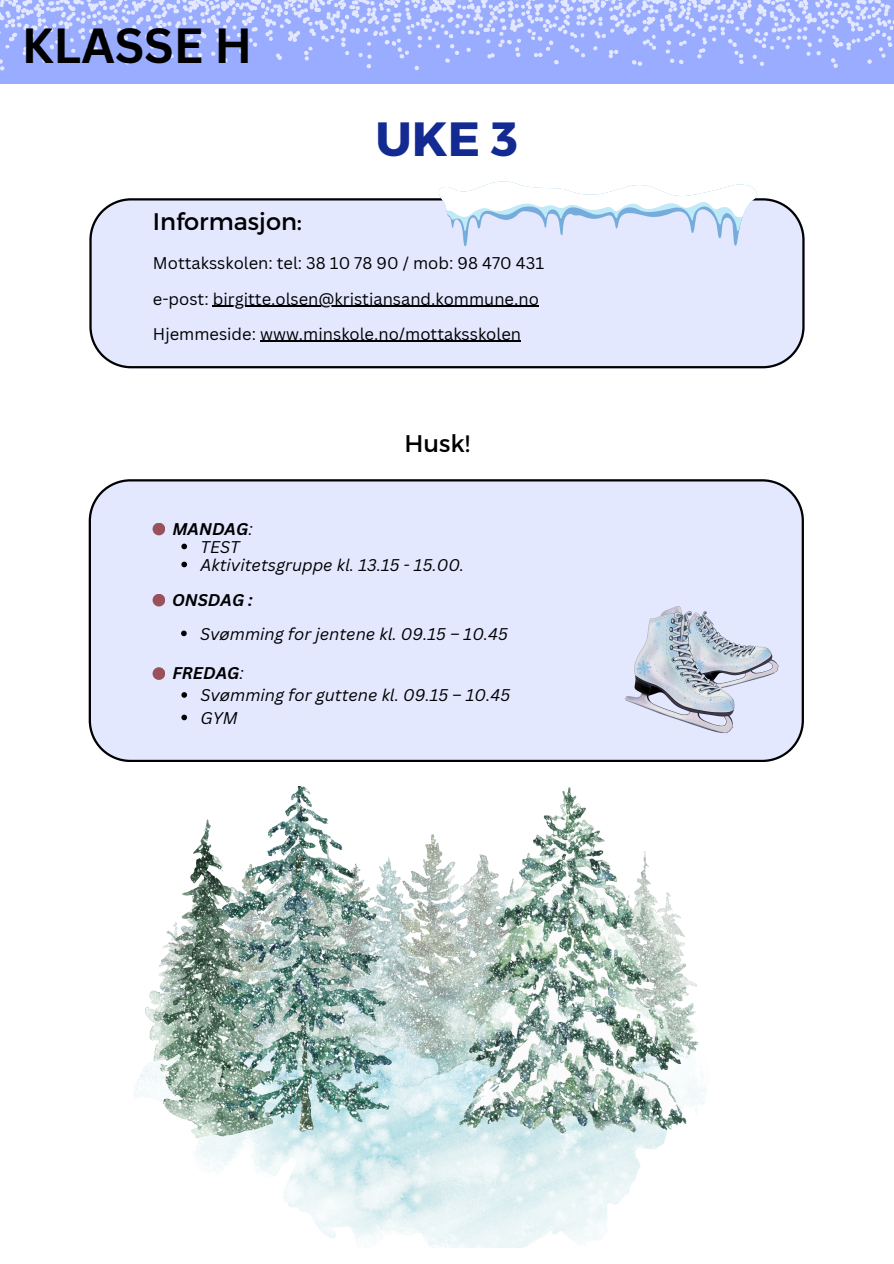
<style>
.page{position:relative;width:894px;height:1264px;background:#fff}
.page>*{position:absolute;margin:0;border:0;box-sizing:border-box;transform-origin:0 0}
.t1{font:700 48px "Canva Sans";color:#000}
.t2{font:700 48px "Montserrat";color:#122a92}
.t3{font:24px "Montserrat";color:#000}
.t4{font:16.5px "Canva Sans";color:#000}
.t5{font:italic 16.5px "Canva Sans";color:#000}
.t6{font:italic 700 16.5px "Canva Sans";color:#000}
.s1{font-weight:400}
</style>
<div class="page">
<div style="left:89px;top:198px;width:715px;height:170px;background:#e3e8ff"></div>
<div style="left:0;top:0;width:893px;height:84px;background:#99acff"></div>
<svg style="left:0;top:0;width:893px;height:71px"></svg>
<div style="left:89px;top:479px;width:714px;height:282px;background:#e3e8ff"></div>
<div style="left:152px;top:522px;width:13px;height:13px;background:#99515c;border-radius:50%"></div>
<div style="left:152px;top:594px;width:13px;height:12px;background:#99515c;border-radius:50%"></div>
<div style="left:152px;top:667px;width:13px;height:13px;background:#99515c;border-radius:50%"></div>
<img style="left:134px;top:786px;width:573px;height:461px">
<svg style="left:438px;top:181px;width:324px;height:65px"></svg>
<img style="left:625px;top:606px;width:153px;height:132px">
<hr style="left:213px;top:306px;width:325px;height:1px;background:#000">
<hr style="left:260px;top:341px;width:261px;height:1px;background:#000">
<svg style="left:181px;top:543px;width:6px;height:6px"></svg>
<svg style="left:181px;top:561px;width:6px;height:6px"></svg>
<svg style="left:181px;top:692px;width:6px;height:5px"></svg>
<svg style="left:181px;top:714px;width:6px;height:6px"></svg>
<svg style="left:181px;top:630px;width:6px;height:6px"></svg>
<p class="t1" style="left:22px;top:12px;width:232px">KLASSE H</p>
<p class="t2" style="left:375px;top:107px;width:144px">UKE 3</p>
<h1 class="t3" style="left:153px;top:205px;width:151px">Informasjon:</h1>
<h1 class="t4" style="left:153px;top:252px;width:392px">Mottaksskolen: tel: 38 10 78 90 / mob: 98 470 431</h1>
<p class="t4" style="left:153px;top:287px;width:387px">e-post: birgitte.olsen@kristiansand.kommune.no</p>
<p class="t4" style="left:153px;top:322px;width:369px">Hjemmeside: www.minskole.no/mottaksskolen</p>
<p class="t3" style="left:404px;top:428px;width:67px">Husk!</p>
<h2 class="t6" style="left:172px;top:517px;width:82px">MANDAG<span class="s1">:</span></h2>
<h4 class="t5" style="left:200px;top:535px;width:41px">TEST</h4>
<p class="t5" style="left:200px;top:553px;width:265px">Aktivitetsgruppe kl. 13.15 - 15.00.</p>
<p class="t6" style="left:172px;top:588px;width:82px">ONSDAG :</p>
<h4 class="t5" style="left:200px;top:622px;width:309px">Svømming for jentene kl. 09.15 – 10.45</h4>
<p class="t6" style="left:172px;top:661px;width:73px">FREDAG<span class="s1">:</span></p>
<h3 class="t5" style="left:200px;top:683px;width:311px">Svømming for guttene kl. 09.15 – 10.45</h3>
<p class="t5" style="left:200px;top:706px;width:39px">GYM</p>
</div>
